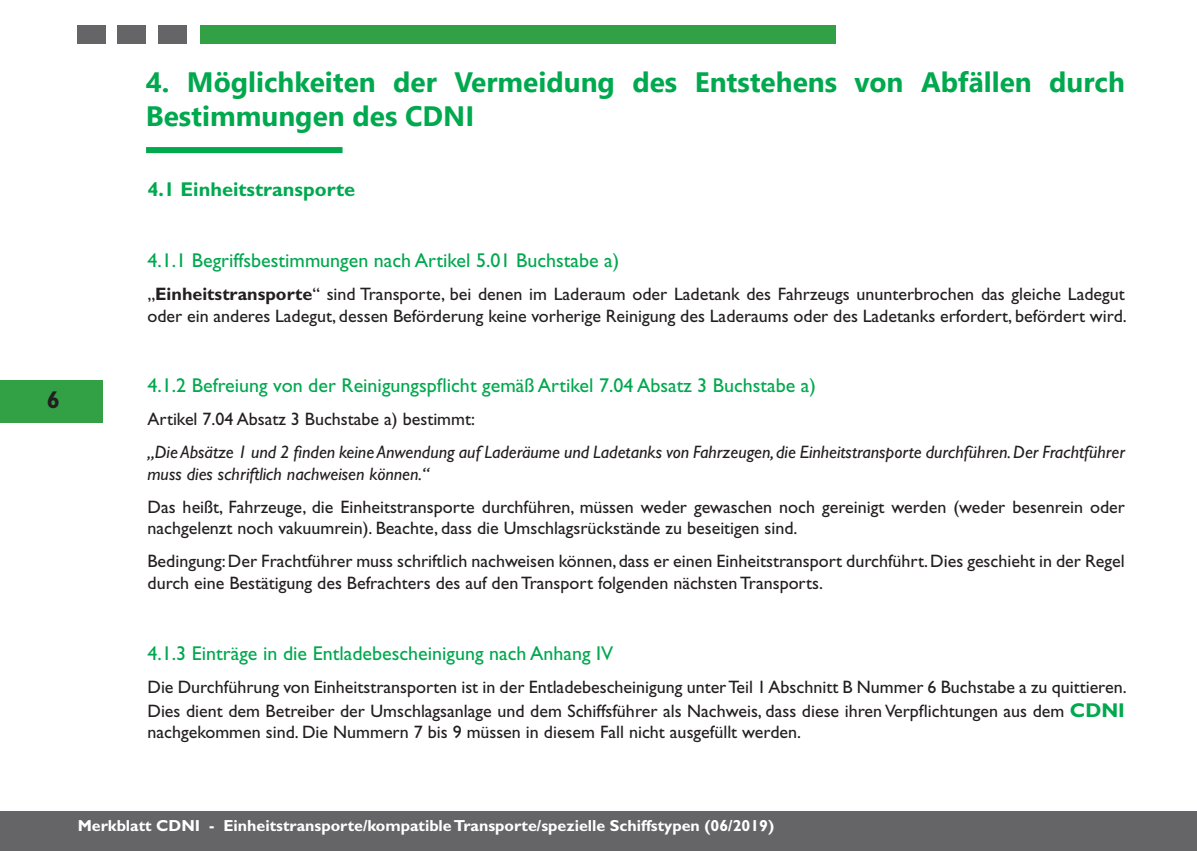
<style>
.page{position:relative;width:1197px;height:851px;background:#fff}
.page>*{position:absolute;margin:0;border:0;box-sizing:border-box;transform-origin:0 0}
.t1{font:700 28px/33.6px "Segoe UI";color:#00a84e}
.t2{font:700 24px "Gill Sans Std";color:#231f20}
.t3{font:20px "Gill Sans Std";color:#00a84e}
.t4{font:700 20px "Gill Sans Std";color:#00a84e}
.t5{font:18px/21.6px "Gill Sans Std";color:#231f20}
.t6{font:italic 18px/21.6px "Gill Sans Std";color:#231f20}
.t7{font:700 16px "Gill Sans Std";color:#fff}
.s1{font-weight:700}
.s2{font-weight:700;font-size:20px;color:#00a84e}
</style>
<div class="page">
<div style="left:201px;top:25px;width:634px;height:19px;background:#32a044"></div>
<div style="left:158px;top:25px;width:28px;height:19px;background:#656568"></div>
<div style="left:117px;top:25px;width:29px;height:19px;background:#656568"></div>
<div style="left:78px;top:25px;width:28px;height:19px;background:#656568"></div>
<div style="left:0;top:811px;width:1196px;height:39px;background:#656568"></div>
<div style="left:0;top:380px;width:103px;height:42px;background:#32a044"></div>
<div style="left:146px;top:147px;width:196px;height:6px;background:#00a84e"></div>
<h2 class="t2" style="left:47px;top:386px;width:15px">6</h2>
<h1 class="t1" style="left:146px;top:63px;width:980px">4. Möglichkeiten der Vermeidung des Entstehens von Abfällen durch<br>Bestimmungen des CDNI</h1>
<p class="t4" style="left:147px;top:177px;width:209px">4.1 Einheitstransporte</p>
<p class="t3" style="left:147px;top:249px;width:473px">4.1.1 Begriffsbestimmungen nach Artikel 5.01 Buchstabe a)</p>
<p class="t5" style="left:147px;top:283px;width:980px">„<span class="s1">Einheitstransporte</span>“ sind Transporte, bei denen im Laderaum oder Ladetank des Fahrzeugs ununterbrochen das gleiche Ladegut oder ein anderes Ladegut, dessen Beförderung keine vorherige Reinigung des Laderaums oder des Ladetanks erfordert, befördert wird.</p>
<p class="t3" style="left:147px;top:374px;width:670px">4.1.2 Befreiung von der Reinigungspflicht gemäß Artikel 7.04 Absatz 3 Buchstabe a)</p>
<p class="t5" style="left:147px;top:408px;width:329px">Artikel 7.04 Absatz 3 Buchstabe a) bestimmt:</p>
<p class="t6" style="left:147px;top:441px;width:978px">„Die Absätze 1 und 2 finden keine Anwendung auf Laderäume und Ladetanks von Fahrzeugen, die Einheitstransporte durchführen. Der Frachtführer muss dies schriftlich nachweisen können.“</p>
<p class="t5" style="left:147px;top:496px;width:978px">Das heißt, Fahrzeuge, die Einheitstransporte durchführen, müssen weder gewaschen noch gereinigt werden (weder besenrein oder nachgelenzt noch vakuumrein). Beachte, dass die Umschlagsrückstände zu beseitigen sind.</p>
<p class="t5" style="left:147px;top:550px;width:978px">Bedingung: Der Frachtführer muss schriftlich nachweisen können, dass er einen Einheitstransport durchführt. Dies geschieht in der Regel durch eine Bestätigung des Befrachters des auf den Transport folgenden nächsten Transports.</p>
<p class="t3" style="left:147px;top:641px;width:467px">4.1.3 Einträge in die Entladebescheinigung nach Anhang IV</p>
<p class="t5" style="left:147px;top:674px;width:980px;line-height:24px">Die Durchführung von Einheitstransporten ist in der Entladebescheinigung unter Teil 1 Abschnitt B Nummer 6 Buchstabe a zu quittieren.<br>Dies dient dem Betreiber der Umschlagsanlage und dem Schiffsführer als Nachweis, dass diese ihren Verpflichtungen aus dem <span class="s2">CDNI</span></p>
<p class="t5" style="left:147px;top:721px;width:655px">nachgekommen sind. Die Nummern 7 bis 9 müssen in diesem Fall nicht ausgefüllt werden.</p>
<p class="t7" style="left:78px;top:815px;width:698px">Merkblatt CDNI - Einheitstransporte/kompatible Transporte/spezielle Schiffstypen (06/2019)</p>
</div>
